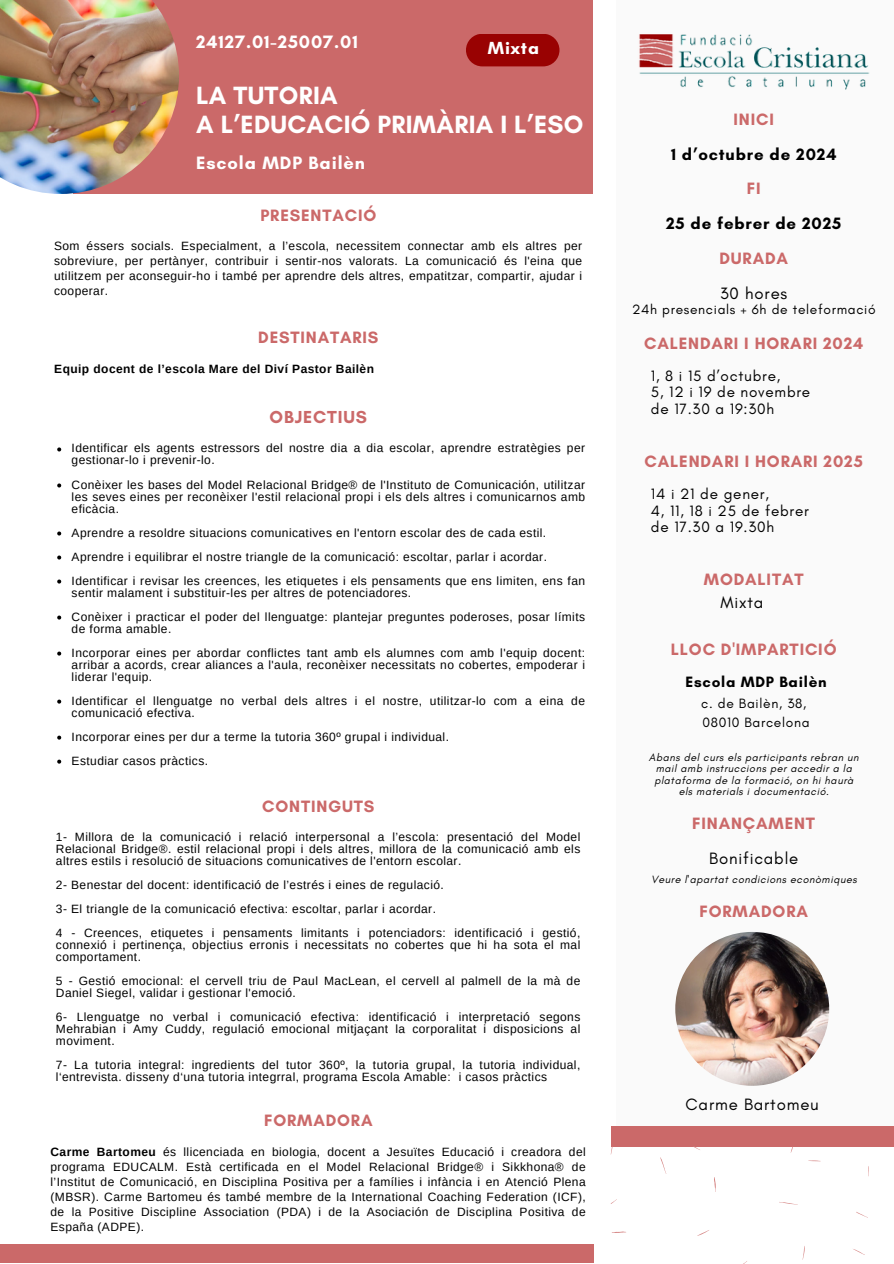
<style>
.page{position:relative;width:894px;height:1264px;background:#fff}
.page>*{position:absolute;margin:0;border:0;box-sizing:border-box;transform-origin:0 0}
.t1{font:700 25.5px/28.2px "Glacial Indifference";letter-spacing:.01em;color:#fff}
.t2{font:700 18.3px "Glacial Indifference";letter-spacing:.05em;color:#fff}
.t3{font:700 17.85px "Glacial Indifference";letter-spacing:.05em;color:#fff}
.t4{font:700 17.7px "Glacial Indifference";letter-spacing:.05em;color:#cb6969}
.t5{font:700 16.8px "Glacial Indifference";letter-spacing:.05em;color:#cb6969}
.t6{font:16.8px "Glacial Indifference";letter-spacing:.05em;color:#000}
.t7{font:700 16.8px "Glacial Indifference";letter-spacing:.05em;color:#000}
.t8{font:15.3px/16.8px "Glacial Indifference";letter-spacing:.05em;color:#000}
.t9{font:700 15.3px "Glacial Indifference";letter-spacing:.05em;color:#000}
.t10{font:13.8px "Glacial Indifference";letter-spacing:.05em;color:#000}
.t11{font:12px/12px "Arimo";letter-spacing:.035em;color:#000;text-align:justify}
.t12{font:700 12px "Arimo";letter-spacing:.035em;color:#000}
.t13{font:italic 10.8px/11.7px "Glacial Indifference";letter-spacing:.05em;color:#000;text-align:center}
.s1{font-weight:700}
</style>
<div class="page">
<div style="left:615px;top:0;width:278px;height:1126px;background:#fafafa"></div>
<div style="left:610px;top:1126px;width:283px;height:20px;background:#cb6969"></div>
<svg style="left:660px;top:1157px;width:6px;height:16px"></svg>
<svg style="left:779px;top:1202px;width:15px;height:2px"></svg>
<svg style="left:699px;top:1230px;width:10px;height:5px"></svg>
<svg style="left:808px;top:1160px;width:12px;height:1px"></svg>
<svg style="left:856px;top:1212px;width:11px;height:5px"></svg>
<svg style="left:853px;top:1249px;width:10px;height:5px"></svg>
<svg style="left:692px;top:1146px;width:8px;height:4px"></svg>
<img style="left:675px;top:931px;width:154px;height:154px;border-radius:50%">
<img style="left:639px;top:34px;width:231px;height:56px">
<div style="left:0;top:1244px;width:593px;height:19px;background:#cb6969"></div>
<div style="left:74px;top:0;width:519px;height:194px;background:#cb6969"></div>
<img style="left:0;top:0;width:179px;height:194px">
<div style="left:466px;top:34px;width:93px;height:32px;background:#990202;border-radius:16px"></div>
<svg style="left:57px;top:447px;width:4px;height:4px"></svg>
<svg style="left:57px;top:483px;width:4px;height:4px"></svg>
<svg style="left:57px;top:531px;width:4px;height:4px"></svg>
<svg style="left:57px;top:555px;width:4px;height:4px"></svg>
<svg style="left:57px;top:579px;width:4px;height:4px"></svg>
<svg style="left:57px;top:615px;width:4px;height:4px"></svg>
<svg style="left:57px;top:651px;width:4px;height:4px"></svg>
<svg style="left:57px;top:699px;width:4px;height:4px"></svg>
<svg style="left:57px;top:735px;width:4px;height:4px"></svg>
<svg style="left:57px;top:759px;width:4px;height:4px"></svg>
<h4 class="t2" style="left:196px;top:31px;width:163px">24127.01-25007.01</h4>
<p class="t3" style="left:487px;top:37px;width:53px">Mixta</p>
<h5 class="t1" style="left:196px;top:81px;width:389px">LA TUTORIA<br>A L’EDUCACIÓ PRIMÀRIA I L’ESO</h5>
<p class="t2" style="left:196px;top:152px;width:170px">Escola MDP Bailèn</p>
<p class="t5" style="left:260px;top:205px;width:117px">PRESENTACIÓ</p>
<p class="t11" style="left:54px;top:238px;width:529px;line-height:15px">Som éssers socials. Especialment, a l’escola, necessitem connectar amb els altres per sobreviure, per pertànyer, contribuir i sentir-nos valorats. La comunicació és l'eina que utilitzem per aconseguir-ho i també per aprendre dels altres, empatitzar, compartir, ajudar i cooperar.</p>
<p class="t5" style="left:258px;top:327px;width:122px">DESTINATARIS</p>
<p class="t12" style="left:54px;top:362px;width:321px">Equip docent de l’escola Mare del Diví Pastor Bailèn</p>
<p class="t4" style="left:269px;top:406px;width:99px">OBJECTIUS</p>
<p class="t11" style="left:72px;top:442px;width:515px">Identificar els agents estressors del nostre dia a dia escolar, aprendre estratègies per gestionar-lo i prevenir-lo.</p>
<h2 class="t11" style="left:72px;top:478px;width:515px">Conèixer les bases del Model Relacional Bridge® de l'Instituto de Comunicación, utilitzar les seves eines per reconèixer l'estil relacional propi i els dels altres i comunicarnos amb eficàcia.</h2>
<p class="t11" style="left:72px;top:526px;width:476px">Aprendre a resoldre situacions comunicatives en l'entorn escolar des de cada estil.</p>
<p class="t11" style="left:72px;top:550px;width:476px">Aprendre i equilibrar el nostre triangle de la comunicació: escoltar, parlar i acordar.</p>
<h3 class="t11" style="left:72px;top:574px;width:515px">Identificar i revisar les creences, les etiquetes i els pensaments que ens limiten, ens fan sentir malament i substituir-les per altres de potenciadores.</h3>
<h3 class="t11" style="left:72px;top:610px;width:515px">Conèixer i practicar el poder del llenguatge: plantejar preguntes poderoses, posar límits de forma amable.</h3>
<h5 class="t11" style="left:72px;top:646px;width:515px">Incorporar eines per abordar conflictes tant amb els alumnes com amb l'equip docent: arribar a acords, crear aliances a l'aula, reconèixer necessitats no cobertes, empoderar i liderar l'equip.</h5>
<h5 class="t11" style="left:72px;top:694px;width:515px">Identificar el llenguatge no verbal dels altres i el nostre, utilitzar-lo com a eina de comunicació efectiva.</h5>
<h5 class="t11" style="left:72px;top:730px;width:379px">Incorporar eines per dur a terme la tutoria 360º grupal i individual.</h5>
<h4 class="t11" style="left:72px;top:754px;width:138px">Estudiar casos pràctics.</h4>
<p class="t5" style="left:262px;top:795px;width:114px">CONTINGUTS</p>
<h2 class="t11" style="left:56px;top:831px;width:526px">1- Millora de la comunicació i relació interpersonal a l’escola: presentació del Model Relacional Bridge®. estil relacional propi i dels altres, millora de la comunicació amb els altres estils i resolució de situacions comunicatives de l'entorn escolar.</h2>
<h2 class="t11" style="left:56px;top:879px;width:389px">2- Benestar del docent: identificació de l’estrés i eines de regulació.</h2>
<h2 class="t11" style="left:56px;top:903px;width:381px">3- El triangle de la comunicació efectiva: escoltar, parlar i acordar.</h2>
<h2 class="t11" style="left:56px;top:927px;width:526px">4 - Creences, etiquetes i pensaments limitants i potenciadors: identificació i gestió, connexió i pertinença, objectius erronis i necessitats no cobertes que hi ha sota el mal comportament.</h2>
<h2 class="t11" style="left:56px;top:975px;width:526px">5 - Gestió emocional: el cervell triu de Paul MacLean, el cervell al palmell de la mà de<br>Daniel Siegel, validar i gestionar l'emoció.</h2>
<h2 class="t11" style="left:56px;top:1011px;width:526px">6- Llenguatge no verbal i comunicació efectiva: identificació i interpretació segons Mehrabian i Amy Cuddy, regulació emocional mitjaçant la corporalitat i disposicions al moviment.</h2>
<h2 class="t11" style="left:56px;top:1059px;width:526px">7- La tutoria integral: ingredients del tutor 360º, la tutoria grupal, la tutoria individual, l‘entrevista. disseny d‘una tutoria integrral, programa Escola Amable: i casos pràctics</h2>
<p class="t5" style="left:264px;top:1110px;width:110px">FORMADORA</p>
<p class="t11" style="left:51px;top:1143px;width:536px;line-height:15px"><span class="s1">Carme Bartomeu</span> és llicenciada en biologia, docent a Jesuïtes Educació i creadora del programa EDUCALM. Està certificada en el Model Relacional Bridge® i Sikkhona® de l’Institut de Comunicació, en Disciplina Positiva per a famílies i infància i en Atenció Plena (MBSR). Carme Bartomeu és també membre de la International Coaching Federation (ICF), de la Positive Discipline Association (PDA) i de la Asociación de Disciplina Positiva de España (ADPE).</p>
<h2 class="t5" style="left:733px;top:109px;width:42px">INICI</h2>
<p class="t7" style="left:670px;top:144px;width:167px">1 d’octubre de 2024</p>
<h2 class="t5" style="left:746px;top:178px;width:15px">FI</h2>
<h6 class="t7" style="left:666px;top:213px;width:177px">25 de febrer de 2025</h6>
<h2 class="t5" style="left:719px;top:248px;width:70px">DURADA</h2>
<p class="t6" style="left:720px;top:283px;width:69px">30 hores</p>
<p class="t10" style="left:632px;top:301px;width:245px">24h presencials + 6h de teleformació</p>
<p class="t5" style="left:644px;top:332px;width:221px">CALENDARI I HORARI 2024</p>
<p class="t8" style="left:650px;top:367px;width:161px">1, 8 i 15 d’octubre,<br>5, 12 i 19 de novembre de 17.30 a 19:30h</p>
<h2 class="t5" style="left:644px;top:450px;width:220px">CALENDARI I HORARI 2025</h2>
<h2 class="t8" style="left:650px;top:485px;width:159px">14 i 21 de gener,<br>4, 11, 18 i 25 de febrer de 17.30 a 19.30h</h2>
<p class="t5" style="left:703px;top:569px;width:101px">MODALITAT</p>
<p class="t6" style="left:720px;top:592px;width:44px">Mixta</p>
<p class="t5" style="left:670px;top:638px;width:167px">LLOC D'IMPARTICIÓ</p>
<p class="t9" style="left:685px;top:672px;width:143px">Escola MDP Bailèn</p>
<p class="t10" style="left:701px;top:694px;width:106px">c. de Bailèn, 38,</p>
<p class="t10" style="left:702px;top:713px;width:109px">08010 Barcelona</p>
<p class="t13" style="left:648px;top:751px;width:211px">Abans del curs els participants rebran un mail amb instruccions per accedir a la plataforma de la formació, on hi haurà els materials i documentació.</p>
<p class="t5" style="left:692px;top:813px;width:124px">FINANÇAMENT</p>
<p class="t6" style="left:709px;top:848px;width:91px">Bonificable</p>
<h2 class="t13" style="left:650px;top:873px;width:207px">Veure l'apartat condicions econòmiques</h2>
<h1 class="t5" style="left:699px;top:900px;width:110px">FORMADORA</h1>
<h3 class="t6" style="left:685px;top:1094px;width:135px">Carme Bartomeu</h3>
</div>
